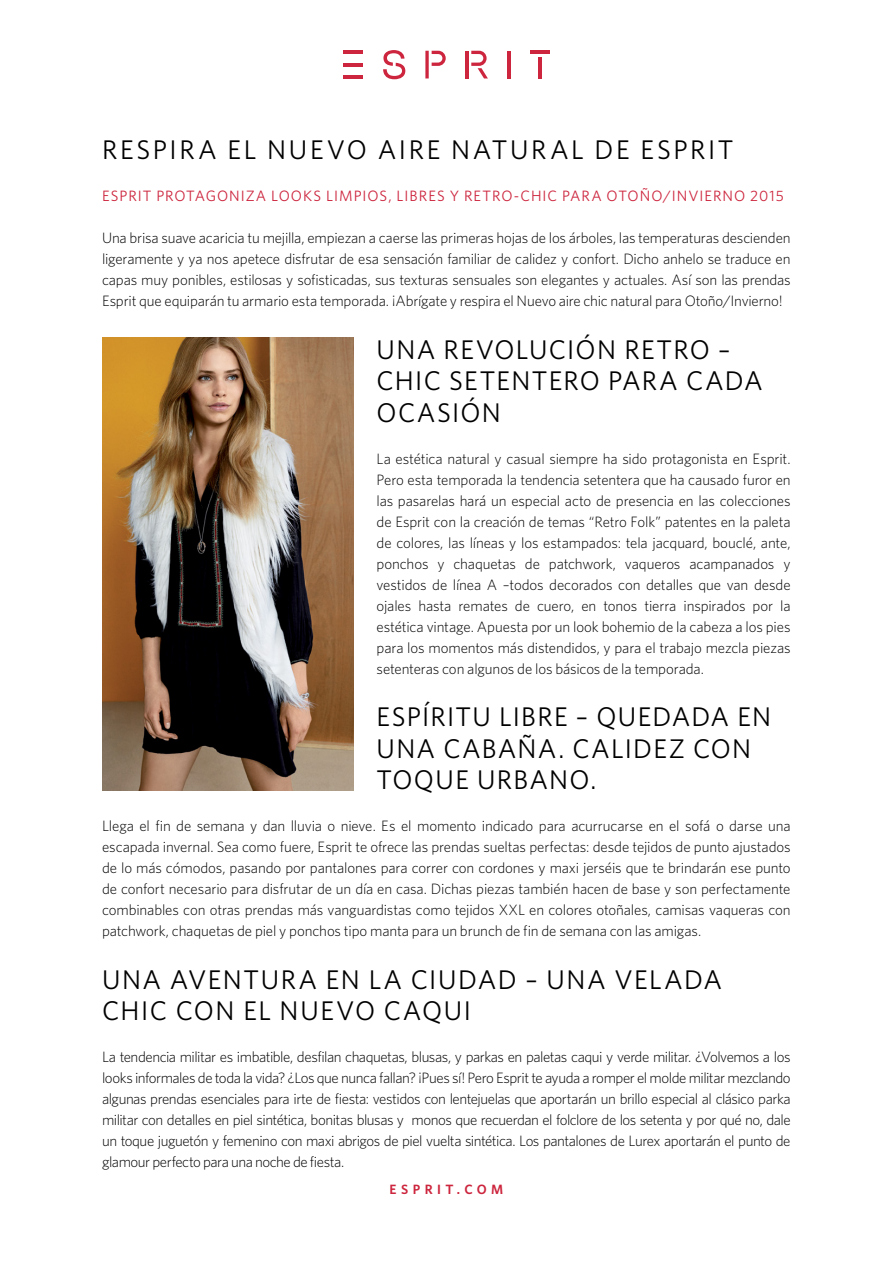
<style>
.page{position:relative;width:893px;height:1263px;background:#fff}
.page>*{position:absolute;margin:0;border:0;box-sizing:border-box;transform-origin:0 0}
.t1{font:27px/31.5px "Whitney";letter-spacing:.05em;color:#000}
.t2{font:27px "Whitney";letter-spacing:.095em;color:#000}
.t3{font:300 15px/21px "Whitney";letter-spacing:-.015em;color:#000;text-align:justify}
.t4{font:15px "Whitney";letter-spacing:.065em;color:#cc253d}
.t5{font:600 13.5px "Whitney";letter-spacing:.33em;color:#cc253d}
</style>
<div class="page">
<svg style="left:383px;top:50px;width:22px;height:29px"></svg>
<svg style="left:471px;top:51px;width:17px;height:27px"></svg>
<hr style="left:465px;top:51px;width:3px;height:27px;background:#cc253d">
<svg style="left:432px;top:51px;width:14px;height:15px"></svg>
<svg style="left:425px;top:51px;width:4px;height:27px"></svg>
<hr style="left:539px;top:57px;width:3px;height:21px;background:#cc253d">
<hr style="left:530px;top:51px;width:20px;height:3px;background:#cc253d">
<hr style="left:507px;top:51px;width:3px;height:27px;background:#cc253d">
<hr style="left:343px;top:51px;width:20px;height:3px;background:#cc253d">
<hr style="left:343px;top:75px;width:20px;height:3px;background:#cc253d">
<hr style="left:343px;top:63px;width:20px;height:3px;background:#cc253d">
<img style="left:102px;top:337px;width:252px;height:454px">
<h1 class="t2" style="left:102px;top:133px;width:633px">RESPIRA EL NUEVO AIRE NATURAL DE ESPRIT</h1>
<p class="t4" style="left:102px;top:187px;width:683px">ESPRIT PROTAGONIZA LOOKS LIMPIOS, LIBRES Y RETRO-CHIC PARA OTOÑO/INVIERNO 2015</p>
<p class="t3" style="left:102px;top:227px;width:690px">Una brisa suave acaricia tu mejilla, empiezan a caerse las primeras hojas de los árboles, las temperaturas descienden ligeramente y ya nos apetece disfrutar de esa sensación familiar de calidez y confort. Dicho anhelo se traduce en capas muy ponibles, estilosas y sofisticadas, sus texturas sensuales son elegantes y actuales. Así son las prendas Esprit que equiparán tu armario esta temporada. ¡Abrígate y respira el Nuevo aire chic natural para Otoño/Invierno!</p>
<h1 class="t1" style="left:377px;top:333px;width:388px">UNA REVOLUCIÓN RETRO –<br>CHIC SETENTERO PARA CADA<br>OCASIÓN</h1>
<p class="t3" style="left:377px;top:447px;width:416px">La estética natural y casual siempre ha sido protagonista en Esprit.<br>Pero esta temporada la tendencia setentera que ha causado furor en las pasarelas hará un especial acto de presencia en las colecciones de Esprit con la creación de temas “Retro Folk” patentes en la paleta de colores, las líneas y los estampados: tela jacquard, bouclé, ante, ponchos y chaquetas de patchwork, vaqueros acampanados y vestidos de línea A –todos decorados con detalles que van desde ojales hasta remates de cuero, en tonos tierra inspirados por la estética vintage. Apuesta por un look bohemio de la cabeza a los pies para los momentos más distendidos, y para el trabajo mezcla piezas setenteras con algunos de los básicos de la temporada.</p>
<h1 class="t1" style="left:377px;top:701px;width:396px">ESPÍRITU LIBRE – QUEDADA EN<br>UNA CABAÑA. CALIDEZ CON<br>TOQUE URBANO.</h1>
<p class="t3" style="left:102px;top:815px;width:690px">Llega el fin de semana y dan lluvia o nieve. Es el momento indicado para acurrucarse en el sofá o darse una escapada invernal. Sea como fuere, Esprit te ofrece las prendas sueltas perfectas: desde tejidos de punto ajustados de lo más cómodos, pasando por pantalones para correr con cordones y maxi jerséis que te brindarán ese punto de confort necesario para disfrutar de un día en casa. Dichas piezas también hacen de base y son perfectamente combinables con otras prendas más vanguardistas como tejidos XXL en colores otoñales, camisas vaqueras con patchwork, chaquetas de piel y ponchos tipo manta para un brunch de fin de semana con las amigas.</p>
<h1 class="t1" style="left:102px;top:963px;width:622px">UNA AVENTURA EN LA CIUDAD – UNA VELADA<br>CHIC CON EL NUEVO CAQUI</h1>
<p class="t3" style="left:102px;top:1046px;width:690px">La tendencia militar es imbatible, desfilan chaquetas, blusas, y parkas en paletas caqui y verde militar. ¿Volvemos a los looks informales de toda la vida? ¿Los que nunca fallan? ¡Pues sí! Pero Esprit te ayuda a romper el molde militar mezclando algunas prendas esenciales para irte de fiesta: vestidos con lentejuelas que aportarán un brillo especial al clásico parka militar con detalles en piel sintética, bonitas blusas y monos que recuerdan el folclore de los setenta y por qué no, dale un toque juguetón y femenino con maxi abrigos de piel vuelta sintética. Los pantalones de Lurex aportarán el punto de glamour perfecto para una noche de fiesta.</p>
<p class="t5" style="left:390px;top:1180px;width:115px">ESPRIT.COM</p>
</div>
